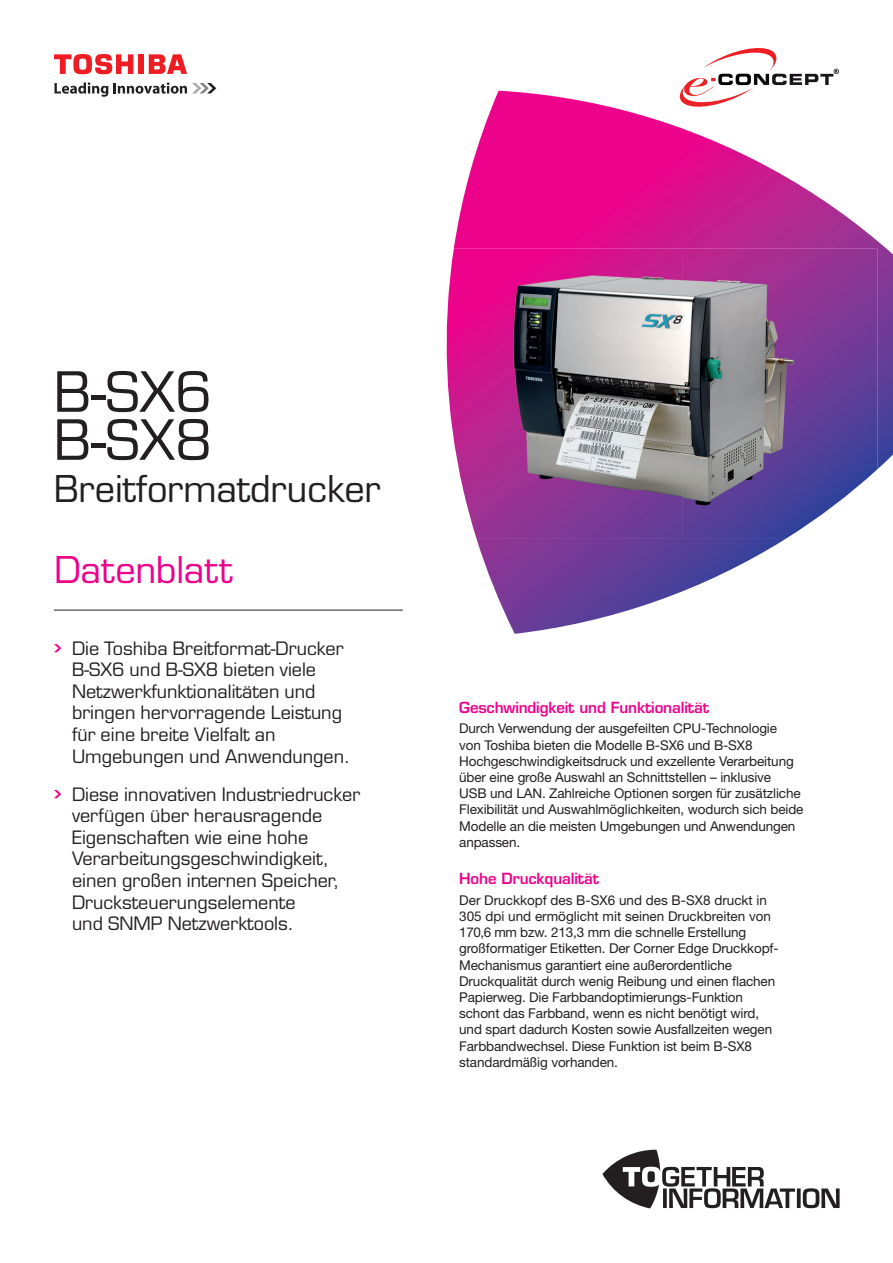
<style>
.page{position:relative;width:893px;height:1263px;background:#fff}
.page>*{position:absolute;margin:0;border:0;box-sizing:border-box;transform-origin:0 0}
.t1{font:54px/48px "Eurostile LT Std";color:#231f20}
.t2{font:36px "Eurostile LT Std";color:#231f20}
.t3{font:36px "Eurostile LT Std";letter-spacing:-.005em;color:#ed028c}
.t4{font:18px/21.6px "Eurostile LT Std";color:#231f20}
.t5{font:600 15px "Eurostile LT Std";letter-spacing:-.01em;color:#ed028c}
.t6{font:13.5px/16.2px "Helvetica Neue LT Std";letter-spacing:-.01em;color:#231f20}
.s1{font-family:"Chevron";font-size:21px;color:#ed028c}
</style>
<div class="page">
<hr style="left:54px;top:610px;width:349px;height:1px;background:#231f20">
<svg style="left:54px;top:82px;width:54px;height:15px"></svg>
<svg style="left:114px;top:82px;width:102px;height:12px"></svg>
<div style="left:138px;top:54px;width:6px;height:20px;background:#ee1d23"></div>
<svg style="left:149px;top:54px;width:38px;height:20px"></svg>
<svg style="left:54px;top:54px;width:79px;height:21px"></svg>
<svg style="left:602px;top:1150px;width:238px;height:58px"></svg>
<svg style="left:454px;top:91px;width:439px;height:543px"></svg>
<svg style="left:680px;top:48px;width:159px;height:59px"></svg>
<img style="left:454px;top:490px;width:9px;height:48px">
<img style="left:446px;top:249px;width:236px;height:241px">
<img style="left:682px;top:249px;width:195px;height:289px">
<img style="left:463px;top:490px;width:220px;height:48px">
<h1 class="t1" style="left:54px;top:368px;width:160px">B-SX6<br>B-SX8</h1>
<h2 class="t2" style="left:54px;top:467px;width:328px">Breitformatdrucker</h2>
<h2 class="t3" style="left:54px;top:548px;width:180px">Datenblatt</h2>
<h3 class="t4" style="left:72px;top:637px;width:280px;text-indent:-18px"><span class="s1">•</span> Die Toshiba Breitformat-Drucker<br>B-SX6 und B-SX8 bieten viele<br>Netzwerkfunktionalitäten und bringen hervorragende Leistung für eine breite Vielfalt an<br>Umgebungen und Anwendungen.</h3>
<h3 class="t4" style="left:72px;top:783px;width:290px;text-indent:-18px"><span class="s1">•</span> Diese innovativen Industriedrucker verfügen über herausragende<br>Eigenschaften wie eine hohe<br>Verarbeitungsgeschwindigkeit, einen großen internen Speicher,<br>Drucksteuerungselemente<br>und SNMP Netzwerktools.</h3>
<p class="t5" style="left:459px;top:698px;width:251px">Geschwindigkeit und Funktionalität</p>
<p class="t6" style="left:459px;top:720px;width:346px">Durch Verwendung der ausgefeilten CPU-Technologie<br>von Toshiba bieten die Modelle B-SX6 und B-SX8<br>Hochgeschwindigkeitsdruck und exzellente Verarbeitung über eine große Auswahl an Schnittstellen – inklusive<br>USB und LAN. Zahlreiche Optionen sorgen für zusätzliche Flexibilität und Auswahlmöglichkeiten, wodurch sich beide Modelle an die meisten Umgebungen und Anwendungen anpassen.</p>
<p class="t5" style="left:459px;top:869px;width:141px">Hohe Druckqualität</p>
<p class="t6" style="left:459px;top:892px;width:321px">Der Druckkopf des B-SX6 und des B-SX8 druckt in 305 dpi und ermöglicht mit seinen Druckbreiten von 170,6 mm bzw. 213,3 mm die schnelle Erstellung großformatiger Etiketten. Der Corner Edge Druckkopf-Mechanismus garantiert eine außerordentliche Druckqualität durch wenig Reibung und einen flachen Papierweg. Die Farbbandoptimierungs-Funktion schont das Farbband, wenn es nicht benötigt wird, und spart dadurch Kosten sowie Ausfallzeiten wegen Farbbandwechsel. Diese Funktion ist beim B-SX8 standardmäßig vorhanden.</p>
</div>
